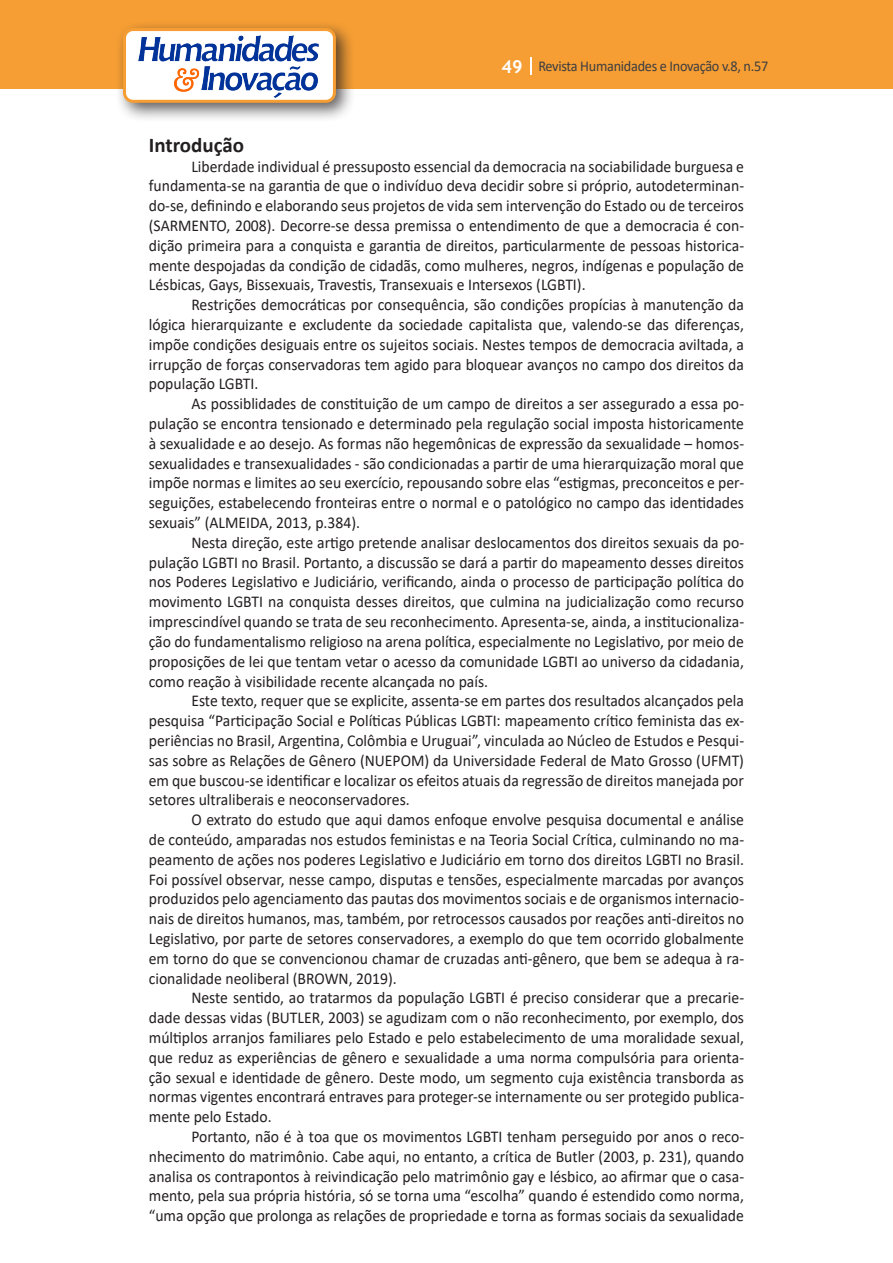
<style>
.page{position:relative;width:893px;height:1263px;background:#fff}
.page>*{position:absolute;margin:0;border:0;box-sizing:border-box;transform-origin:0 0}
.Titulo_2{font:700 21px "Calibri";color:#231f20}
.Texto{font:16.5px/19.8px "Calibri";color:#231f20;text-align:justify;scale:.95 1}
.t1{font:15px "Calibri";letter-spacing:-.02em;color:#3e3e3f;scale:.95 1}
.s1{font-family:"Trebuchet MS";font-weight:700;font-size:18px;color:#fff}
</style>
<div class="page">
<div style="left:0;top:0;width:893px;height:88px;background:#f69e34"></div>
<svg style="left:530px;top:57px;width:2px;height:18px"></svg>
<div style="left:115px;top:20px;width:241px;height:103px;background:#231f20;opacity:.75"></div>
<div style="left:125px;top:30px;width:209px;height:71px;background:#fff;border-radius:9px"></div>
<img style="left:138px;top:35px;width:181px;height:62px">
<div style="left:123px;top:28px;width:213px;height:75px;border:3px solid #f69e34;border-radius:9px"></div>
<p class="t1" style="left:501px;top:56px;width:282px"><span class="s1">49</span> Revista Humanidades e Inovação v.8, n.57</p>
<p class="Titulo_2" style="left:149px;top:130px;width:97px">Introdução</p>
<p class="Texto" style="left:149px;top:156px;width:628px;text-indent:43px">Liberdade individual é pressuposto essencial da democracia na sociabilidade burguesa e fundamenta-se na garantia de que o indivíduo deva decidir sobre si próprio, autodeterminan&shy;do-se, definindo e elaborando seus projetos de vida sem intervenção do Estado ou de terceiros (SARMENTO, 2008). Decorre-se dessa premissa o entendimento de que a democracia é con&shy;dição primeira para a conquista e garantia de direitos, particularmente de pessoas historica&shy;mente despojadas da condição de cidadãs, como mulheres, negros, indígenas e população de Lésbicas, Gays, Bissexuais, Travestis, Transexuais e Intersexos (LGBTI).</p>
<p class="Texto" style="left:149px;top:294px;width:628px;text-indent:43px">Restrições democráticas por consequência, são condições propícias à manutenção da lógica hierarquizante e excludente da sociedade capitalista que, valendo-se das diferenças, impõe condições desiguais entre os sujeitos sociais. Nestes tempos de democracia aviltada, a irrupção de forças conservadoras tem agido para bloquear avanços no campo dos direitos da população LGBTI.</p>
<p class="Texto" style="left:149px;top:393px;width:628px;text-indent:43px">As possiblidades de constituição de um campo de direitos a ser assegurado a essa po&shy;pulação se encontra tensionado e determinado pela regulação social imposta historicamente à sexualidade e ao desejo. As formas não hegemônicas de expressão da sexualidade – homos&shy;sexualidades e transexualidades - são condicionadas a partir de uma hierarquização moral que impõe normas e limites ao seu exercício, repousando sobre elas “estigmas, preconceitos e per&shy;seguições, estabelecendo fronteiras entre o normal e o patológico no campo das identidades sexuais” (ALMEIDA, 2013, p.384).</p>
<p class="Texto" style="left:149px;top:532px;width:628px;text-indent:43px">Nesta direção, este artigo pretende analisar deslocamentos dos direitos sexuais da po&shy;pulação LGBTI no Brasil. Portanto, a discussão se dará a partir do mapeamento desses direitos nos Poderes Legislativo e Judiciário, verificando, ainda o processo de participação política do movimento LGBTI na conquista desses direitos, que culmina na judicialização como recurso imprescindível quando se trata de seu reconhecimento. Apresenta-se, ainda, a institucionaliza&shy;ção do fundamentalismo religioso na arena política, especialmente no Legislativo, por meio de proposições de lei que tentam vetar o acesso da comunidade LGBTI ao universo da cidadania, como reação à visibilidade recente alcançada no país.</p>
<p class="Texto" style="left:149px;top:690px;width:628px;text-indent:43px">Este texto, requer que se explicite, assenta-se em partes dos resultados alcançados pela pesquisa “Participação Social e Políticas Públicas LGBTI: mapeamento crítico feminista das ex&shy;periências no Brasil, Argentina, Colômbia e Uruguai”, vinculada ao Núcleo de Estudos e Pesqui&shy;sas sobre as Relações de Gênero (NUEPOM) da Universidade Federal de Mato Grosso (UFMT) em que buscou-se identificar e localizar os efeitos atuais da regressão de direitos manejada por setores ultraliberais e neoconservadores.</p>
<p class="Texto" style="left:149px;top:809px;width:628px;text-indent:43px">O extrato do estudo que aqui damos enfoque envolve pesquisa documental e análise de conteúdo, amparadas nos estudos feministas e na Teoria Social Crítica, culminando no ma&shy;peamento de ações nos poderes Legislativo e Judiciário em torno dos direitos LGBTI no Brasil.<br>Foi possível observar, nesse campo, disputas e tensões, especialmente marcadas por avanços produzidos pelo agenciamento das pautas dos movimentos sociais e de organismos internacio&shy;nais de direitos humanos, mas, também, por retrocessos causados por reações anti-direitos no Legislativo, por parte de setores conservadores, a exemplo do que tem ocorrido globalmente em torno do que se convencionou chamar de cruzadas anti-gênero, que bem se adequa à ra&shy;cionalidade neoliberal (BROWN, 2019).</p>
<p class="Texto" style="left:149px;top:987px;width:628px;text-indent:43px">Neste sentido, ao tratarmos da população LGBTI é preciso considerar que a precarie&shy;dade dessas vidas (BUTLER, 2003) se agudizam com o não reconhecimento, por exemplo, dos múltiplos arranjos familiares pelo Estado e pelo estabelecimento de uma moralidade sexual, que reduz as experiências de gênero e sexualidade a uma norma compulsória para orienta&shy;ção sexual e identidade de gênero. Deste modo, um segmento cuja existência transborda as normas vigentes encontrará entraves para proteger-se internamente ou ser protegido publica&shy;mente pelo Estado.</p>
<p class="Texto" style="left:149px;top:1126px;width:628px;text-indent:43px">Portanto, não é à toa que os movimentos LGBTI tenham perseguido por anos o reco&shy;nhecimento do matrimônio. Cabe aqui, no entanto, a crítica de Butler (2003, p. 231), quando analisa os contrapontos à reivindicação pelo matrimônio gay e lésbico, ao afirmar que o casa&shy;mento, pela sua própria história, só se torna uma “escolha” quando é estendido como norma, “uma opção que prolonga as relações de propriedade e torna as formas sociais da sexualidade</p>
</div>
